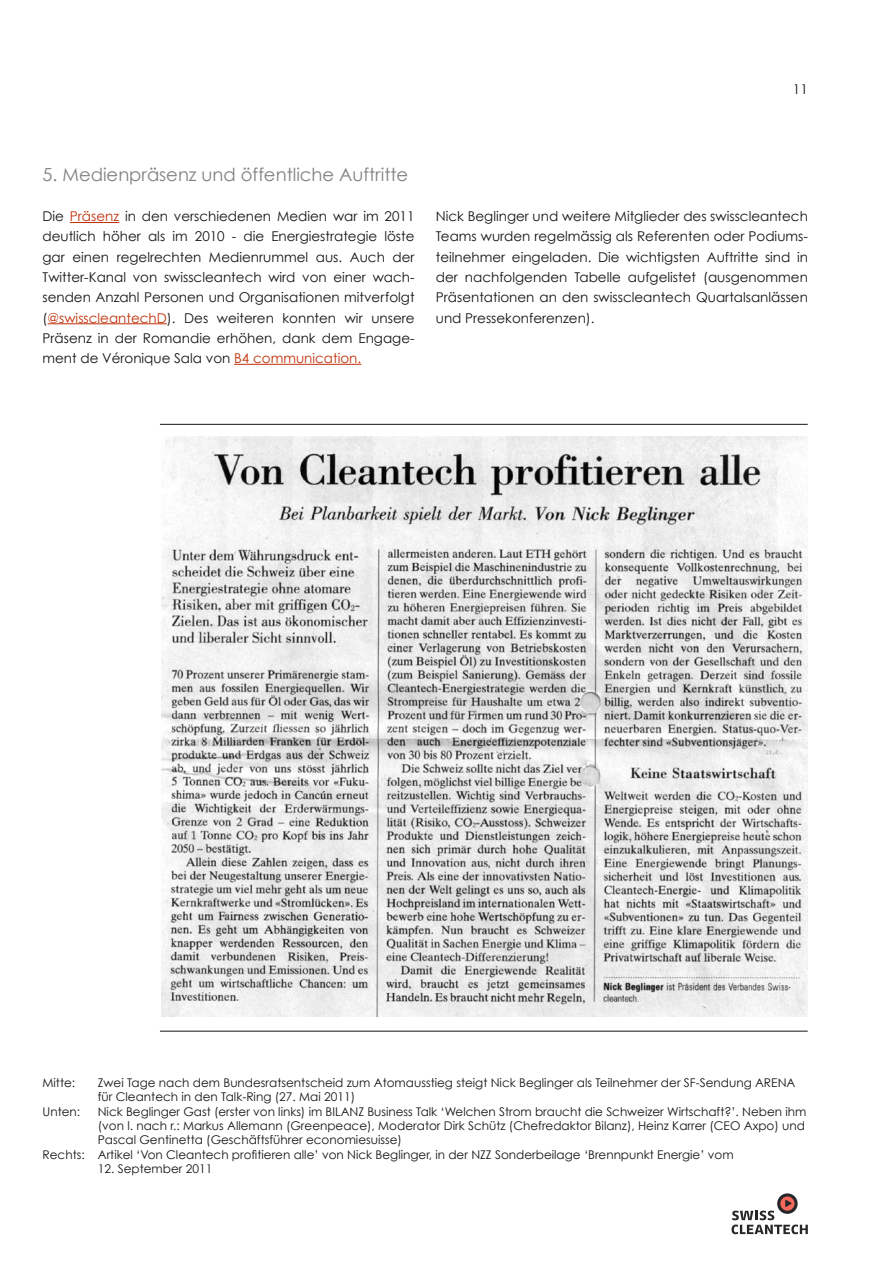
<style>
.page{position:relative;width:893px;height:1263px;background:#fff}
.page>*{position:absolute;margin:0;border:0;box-sizing:border-box;transform-origin:0 0}
.t1{font:18px "Century Gothic";color:#818181}
.t2{font:13.5px/20.2px "Century Gothic";color:#131413;text-align:justify}
.t3{font:12px/14.4px "Century Gothic";color:#131413}
.s1{color:#c12f08}
</style>
<div class="page">
<svg style="left:777px;top:1193px;width:21px;height:21px"></svg>
<svg style="left:780px;top:1196px;width:14px;height:15px"></svg>
<svg style="left:731px;top:1200px;width:77px;height:34px"></svg>
<hr style="left:70px;top:222px;width:49px;height:1px;background:#c12f08">
<hr style="left:48px;top:323px;width:119px;height:1px;background:#c12f08">
<hr style="left:234px;top:364px;width:127px;height:1px;background:#c12f08">
<img style="left:161px;top:437px;width:647px;height:580px">
<hr style="left:160px;top:424px;width:648px;height:1px;background:#131413">
<hr style="left:160px;top:1031px;width:648px;height:1px;background:#131413">
<p class="t2" style="left:793px;top:79px;width:16px">11</p>
<h1 class="t1" style="left:43px;top:163px;width:367px">5. Medienpräsenz und öffentliche Auftritte</h1>
<p class="t2" style="left:42px;top:206px;width:374px">Die <span class="s1">Präsenz</span> in den verschiedenen Medien war im 2011 deutlich höher als im 2010 - die Energiestrategie löste gar einen regelrechten Medienrummel aus. Auch der Twitter-Kanal von swisscleantech wird von einer wach&shy;senden Anzahl Personen und Organisationen mitverfolgt (<span class="s1">@swisscleantechD</span>). Des weiteren konnten wir unsere Präsenz in der Romandie erhöhen, dank dem Engage&shy;ment de Véronique Sala von <span class="s1">B4 communication.</span></p>
<p class="t2" style="left:436px;top:206px;width:374px">Nick Beglinger und weitere Mitglieder des swisscleantech Teams wurden regelmässig als Referenten oder Podiums&shy;teilnehmer eingeladen. Die wichtigsten Auftritte sind in der nachfolgenden Tabelle aufgelistet (ausgenommen Präsentationen an den swisscleantech Quartalsanlässen und Pressekonferenzen).</p>
<p class="t3" style="left:43px;top:1075px;width:34px">Mitte:</p>
<p class="t3" style="left:98px;top:1075px;width:699px">Zwei Tage nach dem Bundesratsentscheid zum Atomausstieg steigt Nick Beglinger als Teilnehmer der SF-Sendung ARENA für Cleantech in den Talk-Ring (27. Mai 2011)</p>
<p class="t3" style="left:43px;top:1104px;width:39px">Unten:</p>
<p class="t3" style="left:98px;top:1104px;width:710px">Nick Beglinger Gast (erster von links) im BILANZ Business Talk ‘Welchen Strom braucht die Schweizer Wirtschaft?’. Neben ihm</p>
<p class="t3" style="left:98px;top:1118px;width:709px">(von l. nach r.: Markus Allemann (Greenpeace), Moderator Dirk Schütz (Chefredaktor Bilanz), Heinz Karrer (CEO Axpo) und</p>
<p class="t3" style="left:98px;top:1132px;width:306px">Pascal Gentinetta (Geschäftsführer economiesuisse)</p>
<p class="t3" style="left:43px;top:1147px;width:693px">Rechts: Artikel ‘Von Cleantech profitieren alle’ von Nick Beglinger, in der NZZ Sonderbeilage ‘Brennpunkt Energie’ vom</p>
<p class="t3" style="left:98px;top:1161px;width:116px">12. September 2011</p>
</div>
